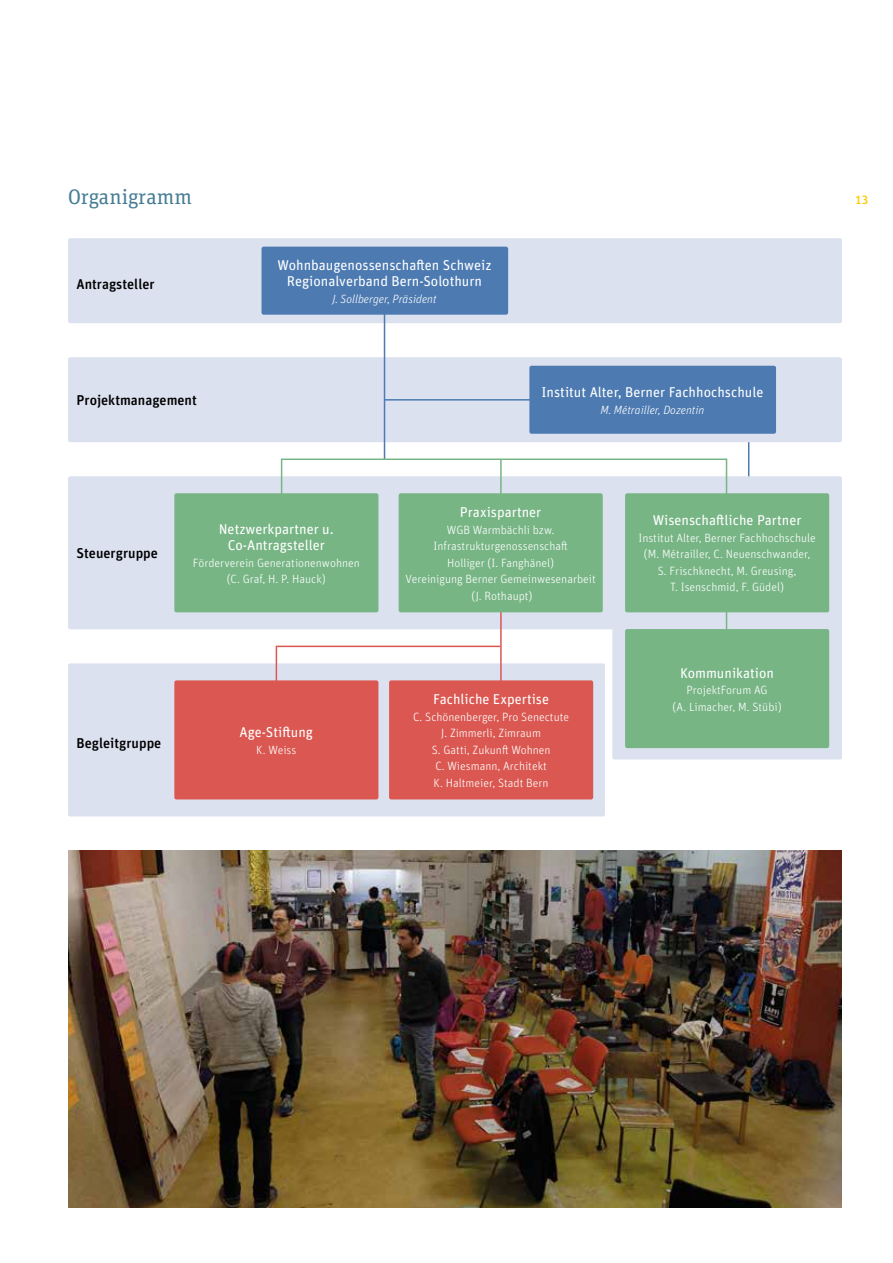
<style>
.page{position:relative;width:893px;height:1263px;background:#fff}
.page>*{position:absolute;margin:0;border:0;box-sizing:border-box;transform-origin:0 0}
.t1{font:21px "Unit Slab Pro";color:#467d95}
.t2{font:14.25px/16.5px "Unit Rounded Pro";color:#fff;text-align:center}
.t3{font:500 14.25px "Unit Rounded Pro";color:#000}
.t4{font:300 12px/16.5px "Unit Rounded Pro";color:#fff;text-align:center}
.t5{font:italic 300 12px "Unit Rounded Pro";color:#fff}
.t6{font:500 12px "Unit Rounded Pro";color:#fc0}
</style>
<div class="page">
<img style="left:68px;top:851px;width:774px;height:357px">
<hr style="left:748px;top:425px;width:1px;height:85px;background:#4c7ab1">
<svg style="left:612px;top:628px;width:230px;height:131px;background:#dbe0ee"></svg>
<div style="left:68px;top:663px;width:537px;height:153px;background:#dce1f0;border-radius:2px"></div>
<div style="left:68px;top:238px;width:774px;height:85px;background:#dce1f0;border-radius:2px"></div>
<div style="left:68px;top:357px;width:774px;height:85px;background:#dce1f0;border-radius:2px"></div>
<div style="left:68px;top:476px;width:774px;height:153px;background:#dce1f0;border-radius:2px"></div>
<div style="left:174px;top:493px;width:204px;height:119px;background:#77b585;border-radius:2px"></div>
<div style="left:174px;top:680px;width:204px;height:119px;background:#da5851;border-radius:2px"></div>
<div style="left:389px;top:680px;width:204px;height:119px;background:#da5851;border-radius:2px"></div>
<div style="left:261px;top:247px;width:247px;height:68px;background:#4c7ab1;border-radius:2px"></div>
<svg style="left:280px;top:458px;width:448px;height:232px"></svg>
<hr style="left:500px;top:459px;width:2px;height:51px;background:#77b585">
<hr style="left:385px;top:399px;width:189px;height:2px;background:#4c7ab1">
<hr style="left:384px;top:306px;width:1px;height:153px;background:#4c7ab1">
<div style="left:625px;top:493px;width:204px;height:119px;background:#77b585;border-radius:2px"></div>
<div style="left:529px;top:366px;width:247px;height:68px;background:#4c7ab1;border-radius:2px"></div>
<hr style="left:500px;top:595px;width:2px;height:102px;background:#da5851">
<svg style="left:275px;top:645px;width:227px;height:54px"></svg>
<div style="left:399px;top:493px;width:204px;height:119px;background:#77b585;border-radius:2px"></div>
<div style="left:625px;top:629px;width:204px;height:119px;background:#77b585;border-radius:2px"></div>
<h1 class="t1" style="left:68px;top:183px;width:125px">Organigramm</h1>
<p class="t6" style="left:855px;top:191px;width:15px">13</p>
<p class="t3" style="left:77px;top:274px;width:80px">Antragsteller</p>
<p class="t3" style="left:77px;top:390px;width:122px">Projektmanagement</p>
<p class="t2" style="left:278px;top:256px;width:215px">Wohnbaugenossenschaften Schweiz<br>Regionalverband Bern-Solothurn</p>
<p class="t5" style="left:332px;top:291px;width:106px">J. Sollberger, Präsident</p>
<p class="t2" style="left:541px;top:383px;width:223px">Institut Alter, Berner Fachhochschule</p>
<p class="t5" style="left:600px;top:402px;width:106px">M. Métrailler, Dozentin</p>
<p class="t3" style="left:77px;top:543px;width:83px">Steuergruppe</p>
<p class="t2" style="left:219px;top:520px;width:116px">Netzwerkpartner u.<br>Co-Antragsteller</p>
<p class="t4" style="left:193px;top:554px;width:168px">Förderverein Generationenwohnen (C. Graf, H. P. Hauck)</p>
<p class="t3" style="left:77px;top:733px;width:86px">Begleitgruppe</p>
<p class="t2" style="left:240px;top:723px;width:75px">Age-Stiftung</p>
<p class="t4" style="left:256px;top:741px;width:42px">K. Weiss</p>
<p class="t2" style="left:460px;top:503px;width:83px">Praxispartner</p>
<p class="t4" style="left:405px;top:521px;width:192px">WGB Warmbächli bzw.<br>Infrastrukturgenossenschaft<br>Holliger (I. Fanghänel)<br>Vereinigung Berner Gemeinwesenarbeit (J. Rothaupt)</p>
<p class="t2" style="left:433px;top:690px;width:118px">Fachliche Expertise</p>
<p class="t4" style="left:413px;top:708px;width:158px">C. Schönenberger, Pro Senectute<br>J. Zimmerli, Zimraum<br>S. Gatti, Zukunft Wohnen<br>C. Wiesmann, Architekt<br>K. Haltmeier, Stadt Bern</p>
<p class="t2" style="left:653px;top:512px;width:150px">Wisenschaftliche Partner</p>
<p class="t4" style="left:638px;top:529px;width:179px">Institut Alter, Berner Fachhochschule (M. Métrailler, C. Neuenschwander, S. Frischknecht, M. Greusing,<br>T. Isenschmid, F. Güdel)</p>
<p class="t2" style="left:680px;top:664px;width:95px">Kommunikation</p>
<p class="t4" style="left:672px;top:682px;width:111px">ProjektForum AG<br>(A. Limacher, M. Stübi)</p>
</div>
